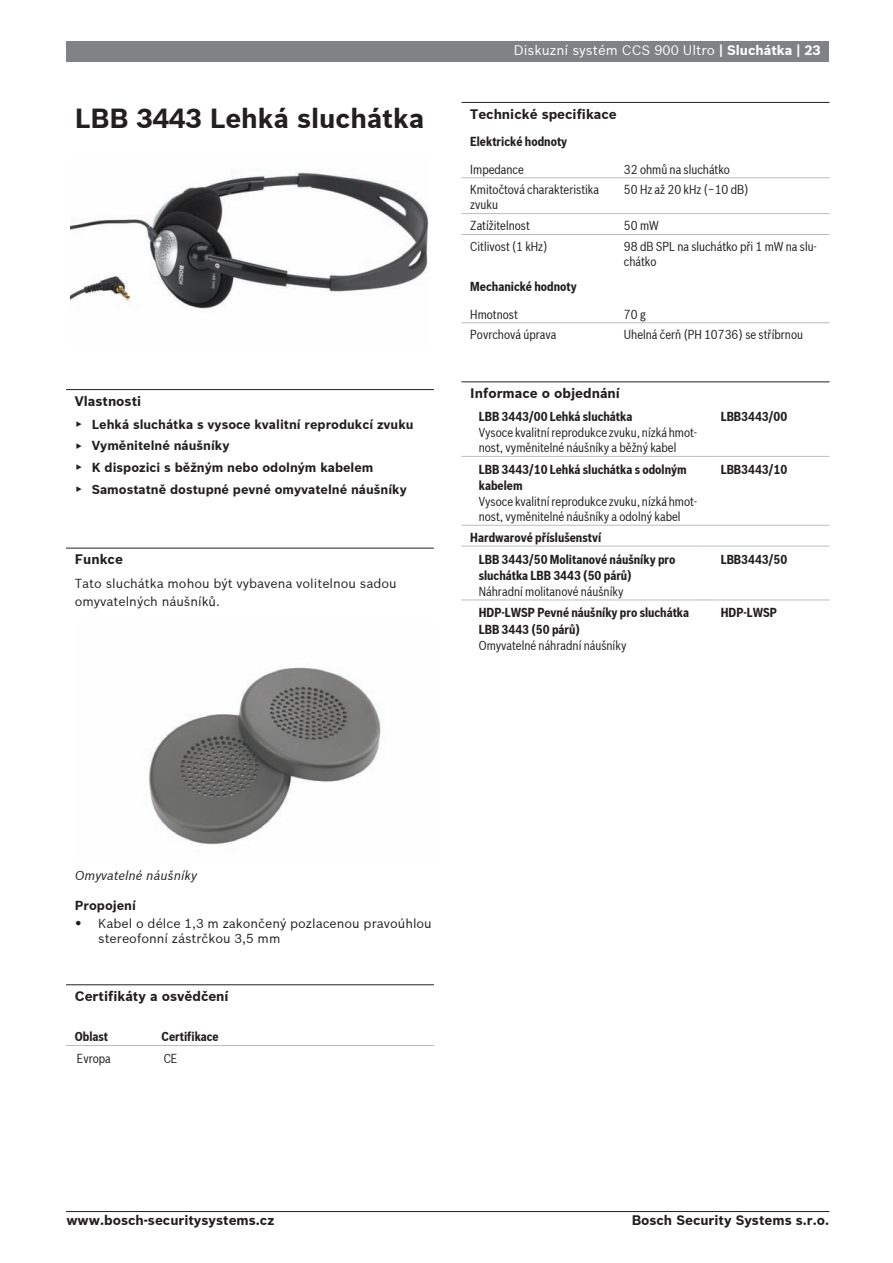
<style>
.page{position:relative;width:893px;height:1263px;background:#fff}
.page>*{position:absolute;margin:0;border:0;box-sizing:border-box;transform-origin:0 0}
.t1{font:700 27px "Bosch Sans";color:#231f20}
.t2{font:700 13.5px "Bosch Sans";color:#231f20}
.t3{font:13.5px "Bosch Sans";color:#fff}
.t4{font:12.75px/15px "Bosch Sans Cond";color:#231f20}
.t5{font:700 12.75px/16.5px "Bosch Sans Cond";color:#231f20}
.t6{font:700 12.75px/21.8px "Bosch Sans";color:#231f20}
.t7{font:12.75px/18px "Bosch Sans";color:#231f20}
.t8{font:italic 12.75px "Bosch Sans";color:#231f20}
.s1{font-family:"Arial Unicode MS";font-weight:400}
.s2{font-weight:700}
.s3{font-size:18px}
</style>
<div class="page">
<div style="left:66px;top:41px;width:763px;height:20px;background:#808285"></div>
<img style="left:71px;top:172px;width:358px;height:137px">
<hr style="left:66px;top:389px;width:368px;height:1px;background:#231f20">
<hr style="left:66px;top:548px;width:368px;height:1px;background:#231f20">
<img style="left:148px;top:667px;width:233px;height:178px">
<hr style="left:66px;top:984px;width:368px;height:1px;background:#231f20">
<hr style="left:66px;top:1045px;width:87px;height:1px;background:#bcbdc0">
<hr style="left:153px;top:1045px;width:64px;height:1px;background:#bcbdc0">
<hr style="left:217px;top:1045px;width:217px;height:1px;background:#bcbdc0">
<hr style="left:462px;top:102px;width:367px;height:1px;background:#231f20">
<hr style="left:462px;top:177px;width:160px;height:1px;background:#bcbdc0">
<hr style="left:622px;top:177px;width:207px;height:1px;background:#bcbdc0">
<hr style="left:462px;top:213px;width:160px;height:1px;background:#bcbdc0">
<hr style="left:622px;top:213px;width:207px;height:1px;background:#bcbdc0">
<hr style="left:462px;top:234px;width:160px;height:1px;background:#bcbdc0">
<hr style="left:622px;top:234px;width:207px;height:1px;background:#bcbdc0">
<hr style="left:462px;top:322px;width:160px;height:1px;background:#bcbdc0">
<hr style="left:622px;top:322px;width:207px;height:1px;background:#bcbdc0">
<hr style="left:462px;top:381px;width:367px;height:1px;background:#231f20">
<hr style="left:462px;top:456px;width:240px;height:1px;background:#bcbdc0">
<hr style="left:462px;top:525px;width:240px;height:1px;background:#bcbdc0">
<hr style="left:710px;top:456px;width:119px;height:1px;background:#bcbdc0">
<hr style="left:710px;top:525px;width:119px;height:1px;background:#bcbdc0">
<hr style="left:462px;top:546px;width:240px;height:1px;background:#bcbdc0">
<hr style="left:710px;top:546px;width:119px;height:1px;background:#bcbdc0">
<hr style="left:462px;top:600px;width:240px;height:1px;background:#bcbdc0">
<hr style="left:710px;top:600px;width:119px;height:1px;background:#bcbdc0">
<hr style="left:66px;top:1211px;width:382px;height:1px;background:#231f20">
<hr style="left:448px;top:1211px;width:381px;height:1px;background:#231f20">
<h1 class="t1" style="left:75px;top:101px;width:351px">LBB 3443 Lehká sluchátka</h1>
<p class="t2" style="left:75px;top:393px;width:68px">Vlastnosti</p>
<p class="t6" style="left:75px;top:413px;width:340px"><span class="s1">▶</span> Lehká sluchátka s vysoce kvalitní reprodukcí zvuku <span class="s1">▶</span> Vyměnitelné náušníky<br><span class="s1">▶</span> K dispozici s běžným nebo odolným kabelem<br><span class="s1">▶</span> Samostatně dostupné pevné omyvatelné náušníky</p>
<p class="t2" style="left:75px;top:551px;width:50px">Funkce</p>
<p class="t7" style="left:75px;top:575px;width:323px">Tato sluchátka mohou být vybavena volitelnou sadou omyvatelných náušníků.</p>
<p class="t3" style="left:514px;top:42px;width:308px">Diskuzní systém CCS 900 Ultro <span class="s2">| Sluchátka | 23</span></p>
<p class="t2" style="left:470px;top:105px;width:148px">Technické specifikace</p>
<p class="t5" style="left:470px;top:133px;width:98px">Elektrické hodnoty</p>
<p class="t4" style="left:470px;top:162px;width:55px">Impedance</p>
<p class="t4" style="left:624px;top:162px;width:108px">32 ohmů na sluchátko</p>
<p class="t4" style="left:470px;top:182px;width:130px">Kmitočtová charakteristika zvuku</p>
<p class="t4" style="left:624px;top:182px;width:126px">50 Hz až 20 kHz (−10 dB)</p>
<p class="t4" style="left:470px;top:218px;width:61px">Zatížitelnost</p>
<p class="t4" style="left:624px;top:218px;width:36px">50 mW</p>
<p class="t4" style="left:470px;top:239px;width:79px">Citlivost (1 kHz)</p>
<p class="t4" style="left:624px;top:239px;width:195px">98 dB SPL na sluchátko při 1 mW na slu&shy;chátko</p>
<p class="t5" style="left:470px;top:278px;width:108px">Mechanické hodnoty</p>
<p class="t4" style="left:470px;top:306px;width:49px">Hmotnost</p>
<p class="t4" style="left:624px;top:306px;width:23px">70 g</p>
<p class="t4" style="left:470px;top:327px;width:88px">Povrchová úprava</p>
<p class="t4" style="left:624px;top:327px;width:181px">Uhelná čerň (PH 10736) se stříbrnou</p>
<p class="t2" style="left:470px;top:385px;width:151px">Informace o objednání</p>
<p class="t5" style="left:479px;top:409px;width:155px">LBB 3443/00 Lehká sluchátka</p>
<p class="t4" style="left:479px;top:425px;width:220px">Vysoce kvalitní reprodukce zvuku, nízká hmot&shy;nost, vyměnitelné náušníky a běžný kabel</p>
<p class="t5" style="left:479px;top:461px;width:209px">LBB 3443/10 Lehká sluchátka s odolným kabelem</p>
<p class="t4" style="left:479px;top:494px;width:220px">Vysoce kvalitní reprodukce zvuku, nízká hmot&shy;nost, vyměnitelné náušníky a odolný kabel</p>
<p class="t5" style="left:479px;top:527px;width:198px;line-height:21.6px;text-indent:-9px">Hardwarové příslušenství<br>LBB 3443/50 Molitanové náušníky pro</p>
<p class="t5" style="left:479px;top:567px;width:155px">sluchátka LBB 3443 (50 párů)</p>
<p class="t4" style="left:479px;top:584px;width:146px">Náhradní molitanové náušníky</p>
<p class="t5" style="left:479px;top:605px;width:212px">HDP‑LWSP Pevné náušníky pro sluchátka<br>LBB 3443 (50 párů)</p>
<p class="t4" style="left:479px;top:638px;width:149px">Omyvatelné náhradní náušníky</p>
<p class="t5" style="left:721px;top:409px;width:68px">LBB3443/00</p>
<p class="t5" style="left:721px;top:461px;width:68px">LBB3443/10</p>
<p class="t5" style="left:721px;top:551px;width:68px">LBB3443/50</p>
<p class="t5" style="left:721px;top:605px;width:58px">HDP-LWSP</p>
<p class="t8" style="left:75px;top:868px;width:124px">Omyvatelné náušníky</p>
<p class="t6" style="left:75px;top:894px;width:63px">Propojení</p>
<p class="t7" style="left:98px;top:915px;width:335px;line-height:15.3px;text-indent:-23px"><span class="s3">•</span> Kabel o délce 1,3 m zakončený pozlacenou pravoúhlou stereofonní zástrčkou 3,5 mm</p>
<p class="t2" style="left:75px;top:988px;width:155px">Certifikáty a osvědčení</p>
<p class="t5" style="left:75px;top:1028px;width:35px">Oblast</p>
<p class="t5" style="left:162px;top:1028px;width:59px">Certifikace</p>
<p class="t4" style="left:77px;top:1051px;width:35px">Evropa</p>
<p class="t4" style="left:164px;top:1051px;width:15px">CE</p>
<p class="t2" style="left:66px;top:1211px;width:209px">www.bosch-securitysystems.cz</p>
<p class="t2" style="left:632px;top:1211px;width:199px">Bosch Security Systems s.r.o.</p>
</div>
